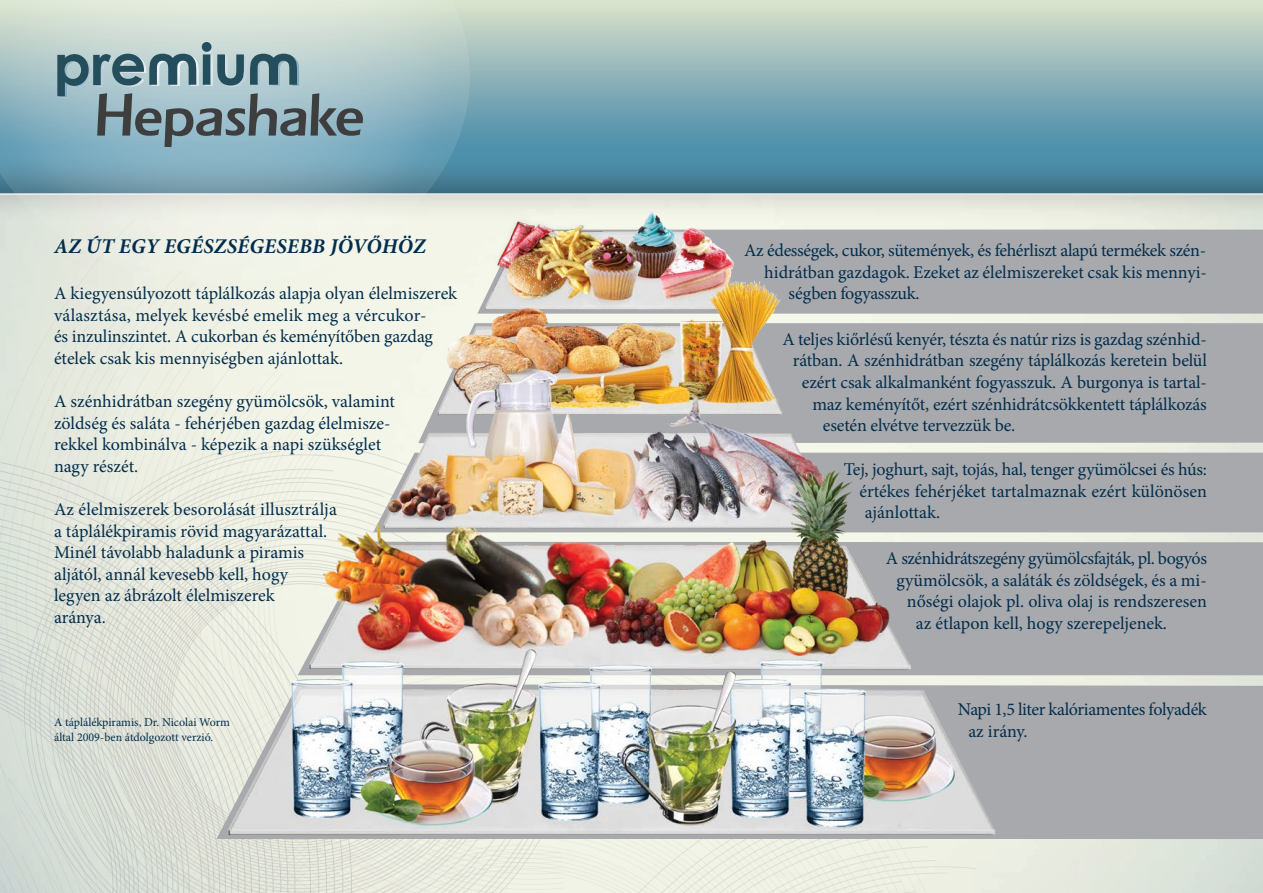
<style>
.page{position:relative;width:1263px;height:893px;background:#fff}
.page>*{position:absolute;margin:0;border:0;box-sizing:border-box;transform-origin:0 0}
.t1{font:italic 700 21px "Minion Pro";letter-spacing:.01em;color:#022d4b}
.t2{font:18px/21.6px "Minion Pro";letter-spacing:-.005em;color:#022d4b}
.t3{font:18px "Minion Pro";letter-spacing:-.025em;color:#022d4b}
.t4{font:12px/14.4px "Minion Pro";color:#022d4b}
</style>
<div class="page">
<div style="left:50px;top:284px;width:163px;height:145px;background:#ebede1"></div>
<svg style="left:0;top:447px;width:213px;height:15px;background:#e7eadf"></svg>
<svg style="left:0;top:471px;width:213px;height:16px;background:#e5e8dd"></svg>
<svg style="left:0;top:487px;width:213px;height:14px;background:#e4e7dc"></svg>
<svg style="left:0;top:524px;width:213px;height:14px;background:#e2e5db"></svg>
<svg style="left:0;top:558px;width:213px;height:12px;background:#e0e3d9"></svg>
<svg style="left:0;top:570px;width:213px;height:7px"></svg>
<svg style="left:0;top:583px;width:213px;height:30px;background:#dfe2d8"></svg>
<svg style="left:0;top:601px;width:198px;height:12px;background:#dee1d7"></svg>
<svg style="left:0;top:633px;width:48px;height:260px;background:#d2dad4"></svg>
<svg style="left:66px;top:631px;width:147px;height:262px;background:#daded5"></svg>
<svg style="left:91px;top:655px;width:122px;height:238px;background:#daded5"></svg>
<svg style="left:107px;top:671px;width:106px;height:222px;background:#daded5"></svg>
<svg style="left:144px;top:708px;width:69px;height:185px;background:#dbded5"></svg>
<svg style="left:180px;top:743px;width:33px;height:150px;background:#dcdfd5"></svg>
<svg style="left:470px;top:0;width:793px;height:195px;background:#87afb6"></svg>
<svg style="left:0;top:0;width:470px;height:284px;background:#b5cccd"></svg>
<svg style="left:57px;top:42px;width:306px;height:105px;background:#8aa4ac"></svg>
<div style="left:1010px;top:684px;width:253px;height:155px;background:#a8a9ad"></div>
<div style="left:1010px;top:542px;width:253px;height:133px;background:#a8a9ad"></div>
<div style="left:1010px;top:453px;width:253px;height:79px;background:#a8a9ad"></div>
<div style="left:1010px;top:323px;width:253px;height:120px;background:#a8a9ad"></div>
<div style="left:1010px;top:230px;width:253px;height:84px;background:#a8a9ad"></div>
<img style="left:213px;top:170px;width:797px;height:723px">
<p class="t1" style="left:54px;top:232px;width:373px">AZ ÚT EGY EGÉSZSÉGESEBB JÖVŐHÖZ</p>
<p class="t2" style="left:54px;top:283px;width:405px">A kiegyensúlyozott táplálkozás alapja olyan élelmiszerek választása, melyek kevésbé emelik meg a vércukor-</p>
<p class="t2" style="left:54px;top:326px;width:381px">és inzulinszintet. A cukorban és keményítőben gazdag ételek csak kis mennyiségben ajánlottak.</p>
<p class="t2" style="left:54px;top:391px;width:343px">A szénhidrátban szegény gyümölcsök, valamint zöldség és saláta - fehérjében gazdag élelmisze&shy;rekkel kombinálva - képezik a napi szükséglet nagy részét.</p>
<p class="t2" style="left:54px;top:499px;width:284px">Az élelmiszerek besorolását illusztrálja</p>
<p class="t2" style="left:54px;top:520px;width:275px">a táplálékpiramis rövid magyarázattal.</p>
<p class="t2" style="left:54px;top:542px;width:252px">Minél távolabb haladunk a piramis aljától, annál kevesebb kell, hogy legyen az ábrázolt élelmiszerek aránya.</p>
<p class="t4" style="left:54px;top:715px;width:178px">A táplálékpiramis, Dr. Nicolai Worm által 2009-ben átdolgozott verzió.</p>
<p class="t3" style="left:744px;top:238px;width:463px">Az édességek, cukor, sütemények, és fehérliszt alapú termékek szén-</p>
<p class="t2" style="left:764px;top:261px;width:444px">hidrátban gazdagok. Ezeket az élelmiszereket csak kis mennyi-</p>
<p class="t2" style="left:788px;top:283px;width:132px">ségben fogyasszuk.</p>
<p class="t2" style="left:782px;top:328px;width:426px">A teljes kiőrlésű kenyér, tészta és natúr rizs is gazdag szénhid-</p>
<p class="t2" style="left:793px;top:350px;width:416px">rátban. A szénhidrátban szegény táplálkozás keretein belül</p>
<p class="t2" style="left:802px;top:371px;width:406px">ezért csak alkalmanként fogyasszuk. A burgonya is tartal-</p>
<p class="t2" style="left:812px;top:393px;width:396px">maz keményítőt, ezért szénhidrátcsökkentett táplálkozás</p>
<p class="t2" style="left:823px;top:415px;width:194px">esetén elvétve tervezzük be.</p>
<p class="t2" style="left:844px;top:459px;width:364px">Tej, joghurt, sajt, tojás, hal, tenger gyümölcsei és hús:</p>
<p class="t2" style="left:865px;top:480px;width:344px;text-indent:-6px">értékes fehérjéket tartalmaznak ezért különösen ajánlottak.</p>
<p class="t3" style="left:886px;top:546px;width:323px">A szénhidrátszegény gyümölcsfajták, pl. bogyós</p>
<p class="t2" style="left:896px;top:569px;width:312px">gyümölcsök, a saláták és zöldségek, és a mi-</p>
<p class="t2" style="left:907px;top:591px;width:302px">nőségi olajok pl. oliva olaj is rendszeresen</p>
<p class="t2" style="left:916px;top:612px;width:253px">az étlapon kell, hogy szerepeljenek.</p>
<p class="t2" style="left:968px;top:699px;width:240px;text-indent:-10px">Napi 1,5 liter kalóriamentes folyadék az irány.</p>
</div>
